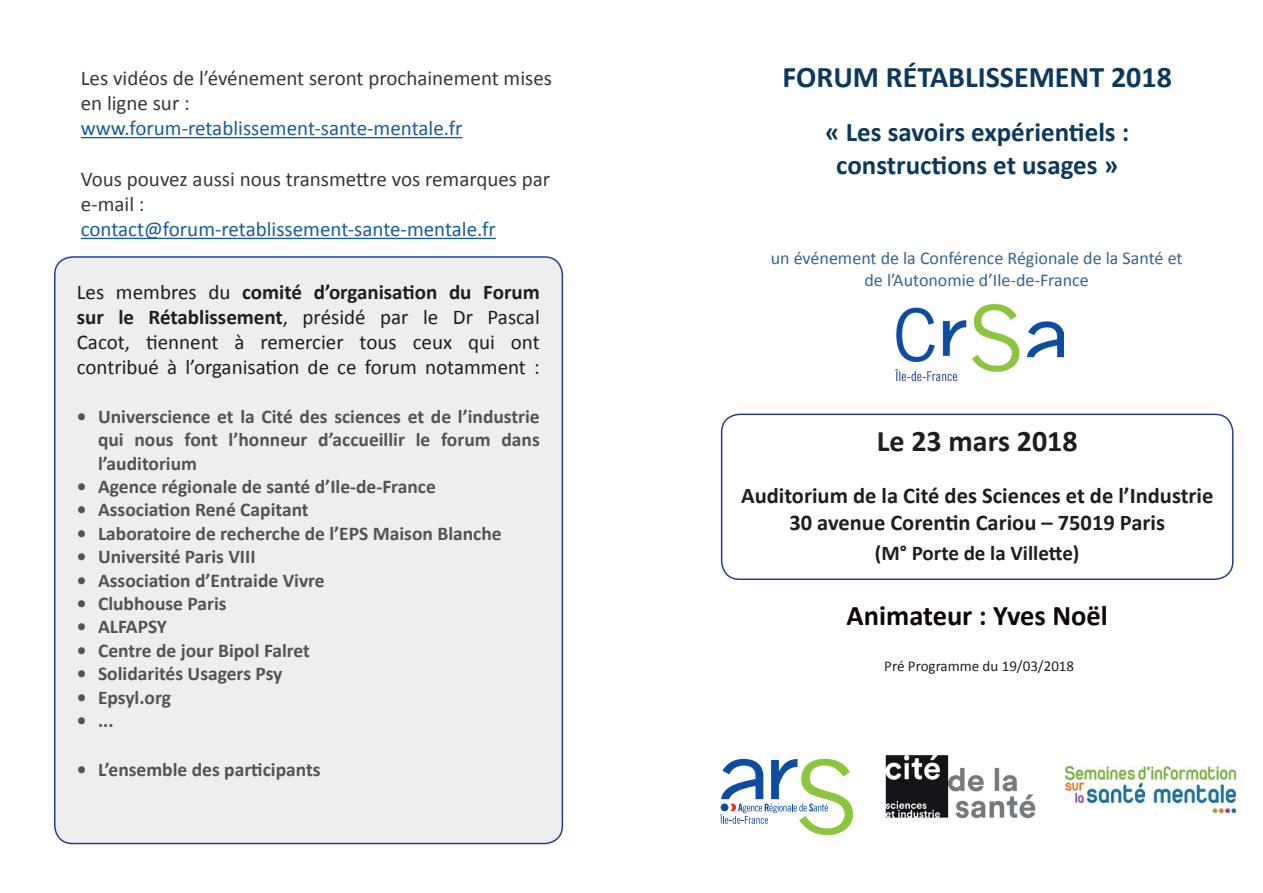
<style>
.page{position:relative;width:1263px;height:893px;background:#fff}
.page>*{position:absolute;margin:0;border:0;box-sizing:border-box;transform-origin:0 0}
.t1{font:700 30px "Calibri";color:#0b395e}
.t2{font:700 30px "Calibri";color:#1b1f22}
.t3{font:700 28.5px "Calibri";color:#0e0607}
.t4{font:700 27px/32.4px "Calibri";color:#0b395e;text-align:center}
.t5{font:700 22.5px/27px "Calibri";color:#1b1f22;text-align:center}
.t6{font:21px/25.2px "Calibri";color:#1b1f22;text-align:justify}
.t7{font:21px/25.2px "Calibri";color:#35393b}
.t8{font:21px "Calibri";color:#175d9e}
.t9{font:700 21px "Calibri";color:#1b1f22}
.t10{font:700 19.5px/23.4px "Calibri";color:#515455;text-align:justify}
.t11{font:18px/21.6px "Calibri";color:#336595;text-align:center}
.t12{font:15px "Calibri";color:#231f20}
.s1{font-weight:700}
</style>
<div class="page">
<hr style="left:81px;top:137px;width:381px;height:1px;background:#175d9e">
<hr style="left:81px;top:238px;width:415px;height:1px;background:#175d9e">
<img style="left:895px;top:304px;width:168px;height:76px">
<div style="left:55px;top:257px;width:507px;height:586px;background:#edeeed;border-radius:18px"></div>
<div style="left:54px;top:256px;width:509px;height:588px;border:2px solid #253f8e;border-radius:18px"></div>
<svg style="left:720px;top:759px;width:133px;height:76px"></svg>
<img style="left:885px;top:755px;width:151px;height:64px">
<img style="left:1065px;top:766px;width:170px;height:46px">
<div style="left:721px;top:414px;width:512px;height:166px;border:2px solid #253f8e;border-radius:18px"></div>
<p class="t7" style="left:81px;top:65px;width:473px">Les vidéos de l’événement seront prochainement mises en ligne sur :</p>
<p class="t8" style="left:81px;top:115px;width:383px">www.forum-retablissement-sante-mentale.fr</p>
<p class="t7" style="left:81px;top:166px;width:471px">Vous pouvez aussi nous transmettre vos remarques par e-mail :</p>
<p class="t8" style="left:81px;top:216px;width:416px">contact@forum-retablissement-sante-mentale.fr</p>
<p class="t6" style="left:77px;top:279px;width:464px">Les membres du <span class="s1">comité d’organisation du Forum sur le Rétablissement</span>, présidé par le Dr Pascal Cacot, tiennent à remercier tous ceux qui ont contribué à l’organisation de ce forum notamment :</p>
<p class="t10" style="left:98px;top:405px;width:443px;text-indent:-21px">• Universcience et la Cité des sciences et de l’industrie qui nous font l’honneur d’accueillir le forum dans l’auditorium</p>
<p class="t10" style="left:77px;top:475px;width:361px">• Agence régionale de santé d’Ile-de-France</p>
<p class="t10" style="left:77px;top:498px;width:233px">• Association René Capitant</p>
<p class="t10" style="left:77px;top:522px;width:426px">• Laboratoire de recherche de l’EPS Maison Blanche</p>
<p class="t10" style="left:77px;top:545px;width:180px">• Université Paris VIII</p>
<p class="t10" style="left:77px;top:568px;width:250px">• Association d’Entraide Vivre</p>
<p class="t10" style="left:77px;top:592px;width:151px">• Clubhouse Paris</p>
<p class="t10" style="left:77px;top:615px;width:92px">• ALFAPSY</p>
<p class="t10" style="left:77px;top:639px;width:235px">• Centre de jour Bipol Falret</p>
<p class="t10" style="left:77px;top:662px;width:207px">• Solidarités Usagers Psy</p>
<p class="t10" style="left:77px;top:685px;width:96px">• Epsyl.org</p>
<p class="t10" style="left:77px;top:709px;width:38px">• ...</p>
<p class="t10" style="left:77px;top:757px;width:245px">• L’ensemble des participants</p>
<h1 class="t1" style="left:783px;top:58px;width:391px">FORUM RÉTABLISSEMENT 2018</h1>
<h3 class="t4" style="left:825px;top:116px;width:306px">« Les savoirs expérientiels : constructions et usages »</h3>
<p class="t11" style="left:771px;top:248px;width:413px">un événement de la Conférence Régionale de la Santé et de l’Autonomie d’Ile-de-France</p>
<h1 class="t2" style="left:877px;top:422px;width:202px">Le 23 mars 2018</h1>
<p class="t5" style="left:741px;top:482px;width:474px">Auditorium de la Cité des Sciences et de l’Industrie<br>30 avenue Corentin Cariou – 75019 Paris</p>
<p class="t9" style="left:875px;top:540px;width:206px">(M° Porte de la Villette)</p>
<h2 class="t3" style="left:846px;top:597px;width:263px">Animateur : Yves Noël</h2>
<p class="t12" style="left:884px;top:656px;width:191px">Pré Programme du 19/03/2018</p>
</div>
